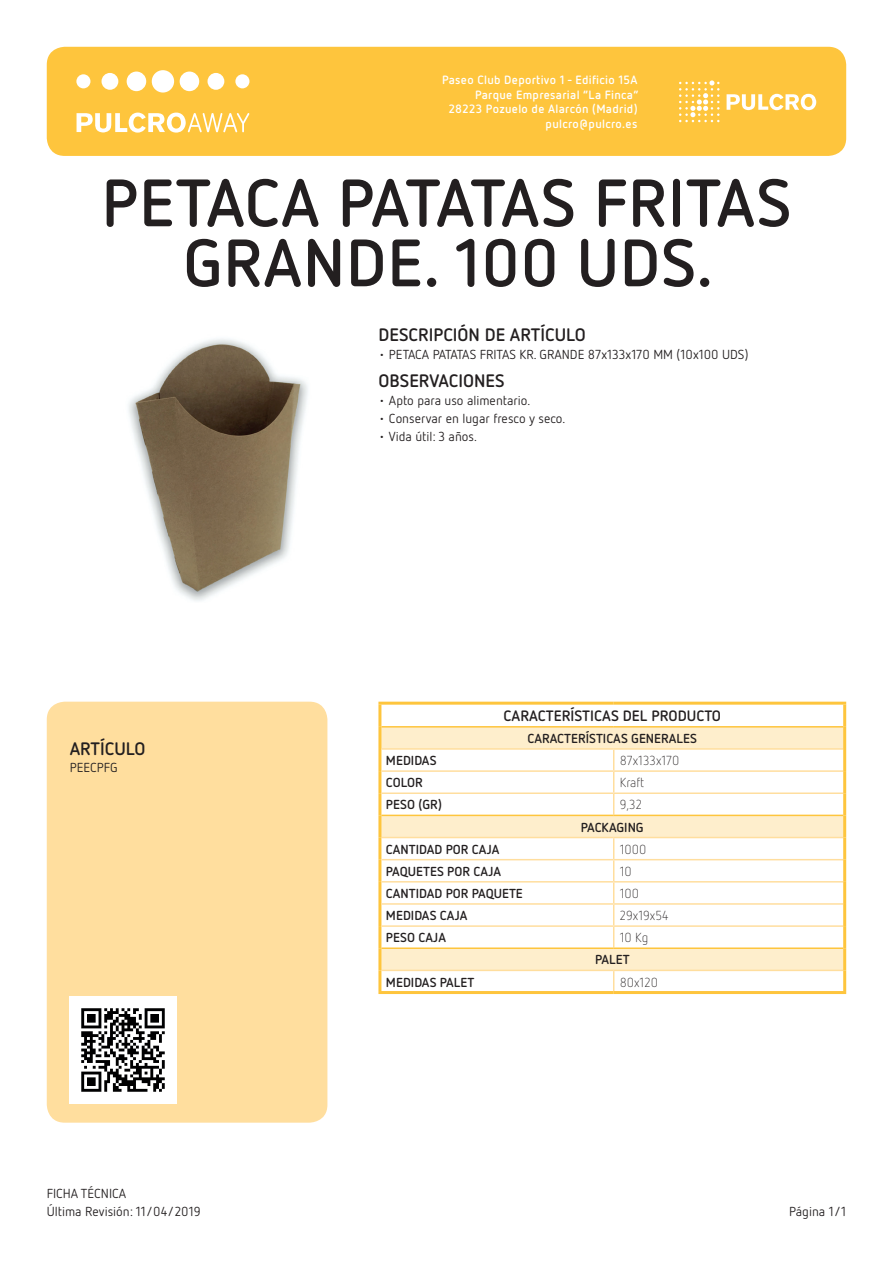
<style>
.page{position:relative;width:893px;height:1263px;background:#fff}
.page>*{position:absolute;margin:0;border:0;box-sizing:border-box;transform-origin:0 0}
.t1{font:700 66.75px/60px "Netto OT";letter-spacing:.01em;color:#231f20;text-align:center}
.t2{font:700 18px "Netto OT";color:#231f20}
.t3{font:700 15px "Netto OT";color:#231f20}
.t4{font:13.05px/17.9px "Netto OT";color:#231f20}
.t5{font:700 13.05px "Netto OT";color:#231f20}
.t6{font:300 13.05px "Netto OT";color:#231f20}
.t7{font:700 12px/14.4px "Netto OT";letter-spacing:.025em;color:#fff;text-align:right}
</style>
<div class="page">
<div style="left:47px;top:47px;width:799px;height:109px;background:#fec53d;border-radius:18px"></div>
<svg style="left:679px;top:80px;width:40px;height:42px"></svg>
<svg style="left:727px;top:94px;width:89px;height:16px"></svg>
<div style="left:76px;top:74px;width:14px;height:14px;background:#fff;border-radius:50%"></div>
<div style="left:102px;top:73px;width:16px;height:17px;background:#fff;border-radius:50%"></div>
<div style="left:127px;top:72px;width:19px;height:19px;background:#fff;border-radius:50%"></div>
<div style="left:152px;top:70px;width:22px;height:23px;background:#fff;border-radius:50%"></div>
<div style="left:180px;top:72px;width:19px;height:19px;background:#fff;border-radius:50%"></div>
<div style="left:208px;top:73px;width:16px;height:17px;background:#fff;border-radius:50%"></div>
<div style="left:235px;top:74px;width:14px;height:14px;background:#fff;border-radius:50%"></div>
<svg style="left:77px;top:113px;width:172px;height:20px"></svg>
<div style="left:47px;top:702px;width:280px;height:421px;background:#ffde9e;border-radius:18px"></div>
<img style="left:70px;top:997px;width:106px;height:106px">
<svg style="left:381px;top:727px;width:462px;height:243px"></svg>
<hr style="left:378px;top:705px;width:3px;height:22px;background:#fec53d">
<hr style="left:378px;top:702px;width:236px;height:3px;background:#fec53d">
<hr style="left:614px;top:702px;width:232px;height:3px;background:#fec53d">
<hr style="left:378px;top:727px;width:3px;height:22px;background:#fec53d">
<hr style="left:378px;top:749px;width:3px;height:22px;background:#fec53d">
<hr style="left:378px;top:771px;width:3px;height:22px;background:#fec53d">
<hr style="left:378px;top:793px;width:3px;height:22px;background:#fec53d">
<hr style="left:378px;top:837px;width:3px;height:23px;background:#fec53d">
<hr style="left:378px;top:860px;width:3px;height:22px;background:#fec53d">
<hr style="left:378px;top:882px;width:3px;height:22px;background:#fec53d">
<hr style="left:378px;top:904px;width:3px;height:22px;background:#fec53d">
<hr style="left:378px;top:926px;width:3px;height:22px;background:#fec53d">
<hr style="left:378px;top:970px;width:3px;height:21px;background:#fec53d">
<hr style="left:381px;top:748px;width:233px;height:2px;background:#ffde9e">
<hr style="left:381px;top:770px;width:233px;height:2px;background:#ffde9e">
<hr style="left:381px;top:792px;width:233px;height:2px;background:#ffde9e">
<hr style="left:381px;top:837px;width:233px;height:1px;background:#ffde9e">
<hr style="left:381px;top:859px;width:233px;height:1px;background:#ffde9e">
<hr style="left:381px;top:881px;width:233px;height:1px;background:#ffde9e">
<hr style="left:381px;top:903px;width:233px;height:2px;background:#ffde9e">
<hr style="left:381px;top:925px;width:233px;height:2px;background:#ffde9e">
<hr style="left:381px;top:970px;width:233px;height:1px;background:#ffde9e">
<svg style="left:613px;top:750px;width:1px;height:65px"></svg>
<svg style="left:613px;top:838px;width:1px;height:109px"></svg>
<svg style="left:613px;top:971px;width:1px;height:20px"></svg>
<hr style="left:614px;top:748px;width:229px;height:2px;background:#ffde9e">
<hr style="left:614px;top:770px;width:229px;height:2px;background:#ffde9e">
<hr style="left:614px;top:792px;width:229px;height:2px;background:#ffde9e">
<hr style="left:614px;top:837px;width:229px;height:1px;background:#ffde9e">
<hr style="left:614px;top:859px;width:229px;height:1px;background:#ffde9e">
<hr style="left:614px;top:881px;width:229px;height:1px;background:#ffde9e">
<hr style="left:614px;top:903px;width:229px;height:2px;background:#ffde9e">
<hr style="left:614px;top:925px;width:229px;height:2px;background:#ffde9e">
<hr style="left:614px;top:970px;width:229px;height:1px;background:#ffde9e">
<hr style="left:381px;top:726px;width:233px;height:1px;background:#fec53d">
<hr style="left:614px;top:726px;width:229px;height:1px;background:#fec53d">
<hr style="left:843px;top:705px;width:3px;height:22px;background:#fec53d">
<hr style="left:843px;top:727px;width:3px;height:22px;background:#fec53d">
<hr style="left:843px;top:749px;width:3px;height:22px;background:#fec53d">
<hr style="left:843px;top:771px;width:3px;height:22px;background:#fec53d">
<hr style="left:843px;top:793px;width:3px;height:22px;background:#fec53d">
<hr style="left:843px;top:837px;width:3px;height:23px;background:#fec53d">
<hr style="left:843px;top:860px;width:3px;height:22px;background:#fec53d">
<hr style="left:843px;top:882px;width:3px;height:22px;background:#fec53d">
<hr style="left:843px;top:904px;width:3px;height:22px;background:#fec53d">
<hr style="left:843px;top:926px;width:3px;height:22px;background:#fec53d">
<hr style="left:843px;top:970px;width:3px;height:21px;background:#fec53d">
<hr style="left:378px;top:815px;width:3px;height:22px;background:#fec53d">
<hr style="left:378px;top:948px;width:3px;height:22px;background:#fec53d">
<hr style="left:381px;top:815px;width:233px;height:1px;background:#fec53d">
<hr style="left:381px;top:947px;width:233px;height:2px;background:#fec53d">
<hr style="left:614px;top:815px;width:229px;height:1px;background:#fec53d">
<hr style="left:614px;top:947px;width:229px;height:2px;background:#fec53d">
<hr style="left:843px;top:815px;width:3px;height:22px;background:#fec53d">
<hr style="left:843px;top:948px;width:3px;height:22px;background:#fec53d">
<hr style="left:378px;top:991px;width:236px;height:3px;background:#fec53d">
<hr style="left:614px;top:991px;width:232px;height:3px;background:#fec53d">
<img style="left:128px;top:339px;width:180px;height:262px">
<p class="t7" style="left:442px;top:73px;width:198px">Paseo Club Deportivo 1 - Edificio 15A<br>Parque Empresarial “La Finca”<br>28223 Pozuelo de Alarcón (Madrid) pulcro@pulcro.es</p>
<h1 class="t1" style="left:102px;top:171px;width:691px">PETACA PATATAS FRITAS<br>GRANDE. 100 UDS.</h1>
<h2 class="t2" style="left:378px;top:324px;width:209px">DESCRIPCIÓN DE ARTÍCULO</h2>
<p class="t4" style="left:378px;top:345px;width:371px">• PETACA PATATAS FRITAS KR. GRANDE 87x133x170 MM (10x100 UDS)</p>
<h2 class="t2" style="left:378px;top:370px;width:128px">OBSERVACIONES</h2>
<p class="t4" style="left:378px;top:391px;width:153px">• Apto para uso alimentario.</p>
<p class="t4" style="left:378px;top:409px;width:189px">• Conservar en lugar fresco y seco.</p>
<p class="t4" style="left:378px;top:427px;width:100px">• Vida útil: 3 años.</p>
<h2 class="t2" style="left:70px;top:737px;width:77px">ARTÍCULO</h2>
<p class="t4" style="left:70px;top:759px;width:49px">PEECPFG</p>
<p class="t4" style="left:47px;top:1185px;width:155px">FICHA TÉCNICA<br>Última Revisión: 11/04/2019</p>
<p class="t3" style="left:504px;top:706px;width:219px">CARACTERÍSTICAS DEL PRODUCTO</p>
<p class="t5" style="left:528px;top:730px;width:171px">CARACTERÍSTICAS GENERALES</p>
<p class="t5" style="left:386px;top:752px;width:52px">MEDIDAS</p>
<p class="t6" style="left:620px;top:753px;width:61px">87x133x170</p>
<p class="t5" style="left:386px;top:774px;width:38px">COLOR</p>
<p class="t6" style="left:620px;top:775px;width:26px">Kraft</p>
<p class="t5" style="left:386px;top:797px;width:58px">PESO (GR)</p>
<p class="t6" style="left:620px;top:797px;width:24px">9,32</p>
<p class="t5" style="left:581px;top:819px;width:64px">PACKAGING</p>
<p class="t5" style="left:386px;top:841px;width:115px">CANTIDAD POR CAJA</p>
<p class="t6" style="left:620px;top:841px;width:28px">1000</p>
<p class="t5" style="left:386px;top:863px;width:117px">PAQUETES POR CAJA</p>
<p class="t6" style="left:620px;top:863px;width:14px">10</p>
<p class="t5" style="left:386px;top:885px;width:139px">CANTIDAD POR PAQUETE</p>
<p class="t6" style="left:620px;top:886px;width:21px">100</p>
<p class="t5" style="left:386px;top:907px;width:83px">MEDIDAS CAJA</p>
<p class="t6" style="left:620px;top:908px;width:50px">29x19x54</p>
<p class="t5" style="left:386px;top:929px;width:62px">PESO CAJA</p>
<p class="t6" style="left:620px;top:930px;width:30px">10 Kg</p>
<p class="t5" style="left:595px;top:952px;width:36px">PALET</p>
<p class="t5" style="left:386px;top:974px;width:90px">MEDIDAS PALET</p>
<p class="t6" style="left:620px;top:974px;width:40px">80x120</p>
<p class="t4" style="left:789px;top:1202px;width:59px">Página 1/1</p>
</div>
